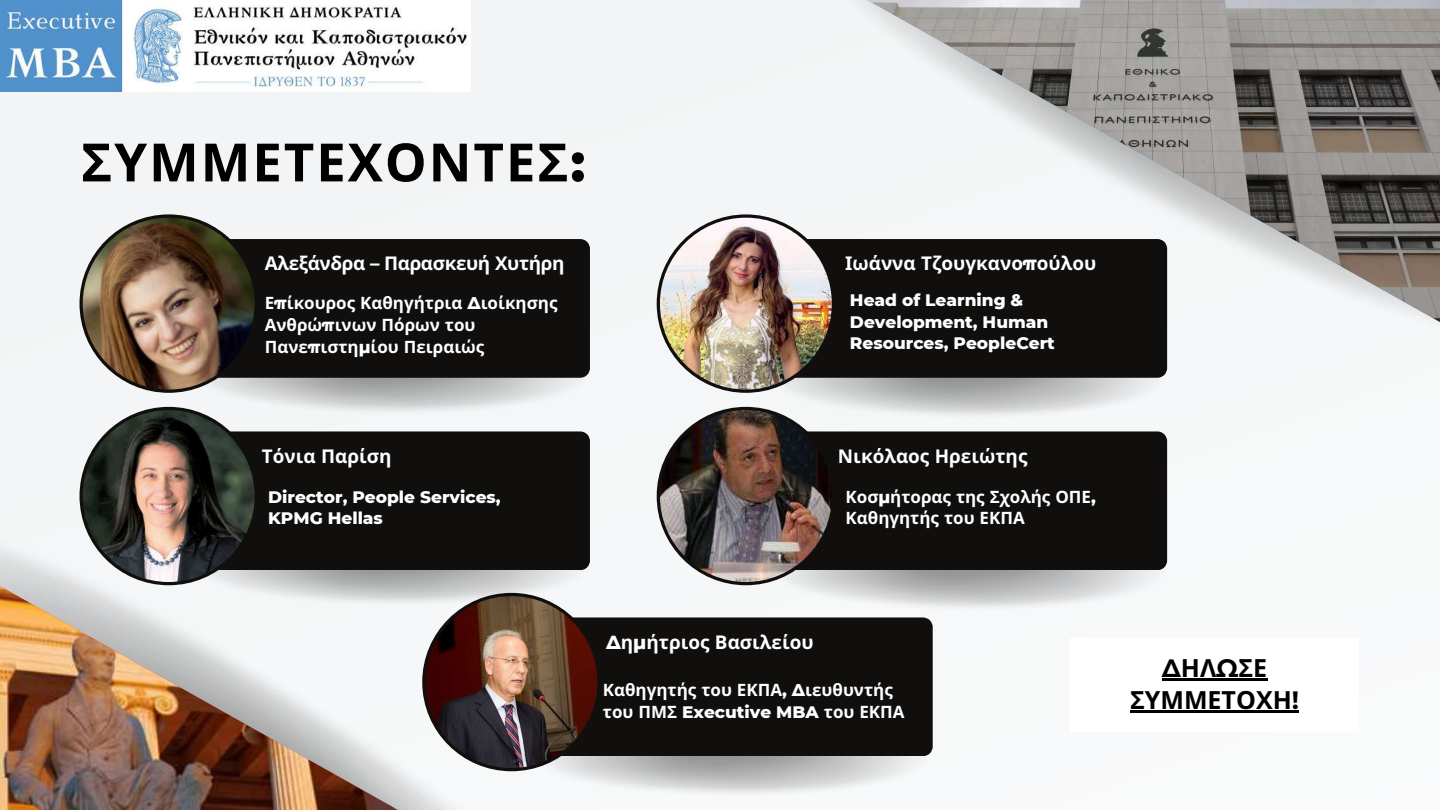
<style>
.page{position:relative;width:1440px;height:810px;background:#fff}
.page>*{position:absolute;margin:0;border:0;box-sizing:border-box;transform-origin:0 0}
.t1{font:700 52.8px "Noto Sans";letter-spacing:.035em;color:#010101}
.t2{font:700 25px/32.2px "Noto Sans";color:#000;text-align:center}
.t3{font:700 18.9px "Noto Sans";color:#fff}
.t4{font:700 18.9px "Noto Sans";letter-spacing:-.02em;color:#fff}
.t5{font:700 17px/21.8px "Noto Sans";color:#fff}
.t6{font:800 17px/21.8px "Montserrat";color:#fff}
.s1{font-family:"Montserrat";font-weight:800}
.s2{font-family:"Montserrat"}
</style>
<div class="page">
<div style="left:759px;top:0;width:681px;height:405px;background:#f4f6f6"></div>
<div style="left:0;top:446px;width:627px;height:364px;background:#f5f7f7"></div>
<img style="left:774px;top:378px;width:393px;height:41px">
<img style="left:443px;top:570px;width:147px;height:23px">
<div style="left:258px;top:239px;width:332px;height:139px;background:#100f0d"></div>
<img style="left:80px;top:214px;width:178px;height:179px">
<div style="left:835px;top:239px;width:332px;height:139px;background:#100f0d"></div>
<img style="left:657px;top:214px;width:178px;height:179px">
<div style="left:258px;top:431px;width:332px;height:139px;background:#100f0d"></div>
<svg style="left:80px;top:407px;width:178px;height:152px;background:#5c574f"></svg>
<div style="left:835px;top:431px;width:332px;height:139px;background:#100f0d"></div>
<img style="left:657px;top:407px;width:178px;height:178px">
<img style="left:0;top:559px;width:442px;height:251px">
<img style="left:867px;top:0;width:572px;height:322px">
<img style="left:0;top:0;width:468px;height:92px">
<div style="left:601px;top:617px;width:332px;height:139px;background:#100f0d"></div>
<img style="left:422px;top:593px;width:179px;height:178px">
<img style="left:538px;top:756px;width:393px;height:41px">
<hr style="left:1162px;top:679px;width:105px;height:2px;background:#000">
<hr style="left:1130px;top:711px;width:169px;height:2px;background:#000">
<h1 class="t1" style="left:81px;top:125px;width:506px">ΣΥΜΜΕΤΕΧΟΝΤΕΣ<span class="s1">:</span></h1>
<p class="t4" style="left:265px;top:249px;width:301px">Αλεξάνδρα <span class="s1">–</span> Παρασκευή Χυτήρη</p>
<p class="t5" style="left:265px;top:292px;width:294px">Ε<span class="s1">π</span>ίκουρος Καθηγήτρια <span class="s1">Δ</span>ιοίκησης<br>Ανθρώ<span class="s1">π</span>ινων Πόρων του<br>Πανε<span class="s1">π</span>ιστη<span class="s1">μ</span>ίου Πειραιώς</p>
<p class="t3" style="left:262px;top:443px;width:131px">Τόνια Παρίση</p>
<p class="t6" style="left:268px;top:486px;width:234px">Director, People Services,<br>KPMG Hellas</p>
<p class="t3" style="left:845px;top:250px;width:253px">Ιωάννα Τζουγκανο<span class="s1">π</span>ούλου</p>
<p class="t6" style="left:850px;top:289px;width:206px">Head of Learning &amp;<br>Development, Human<br>Resources, PeopleCert</p>
<p class="t3" style="left:838px;top:443px;width:191px">Νικόλαος Ηρειώτης</p>
<p class="t5" style="left:846px;top:485px;width:252px">Κοσ<span class="s1">μ</span>ήτορας της Σχολής ΟΠΕ<span class="s1">,<br></span>Καθηγητής του ΕΚΠΑ</p>
<p class="t3" style="left:606px;top:629px;width:209px"><span class="s1">Δ</span>η<span class="s1">μ</span>ήτριος Βασιλείου</p>
<p class="t5" style="left:603px;top:679px;width:303px">Καθηγητής του ΕΚΠΑ<span class="s1">, Δ</span>ιευθυντής του ΠΜΣ <span class="s1">Executive MBA</span> του ΕΚΠΑ</p>
<h2 class="t2" style="left:1130px;top:651px;width:170px"><span class="s2">Δ</span>ΗΛ<span class="s2">Ω</span>ΣΕ<br>ΣΥΜΜΕΤΟΧΗ<span class="s2">!</span></h2>
</div>
